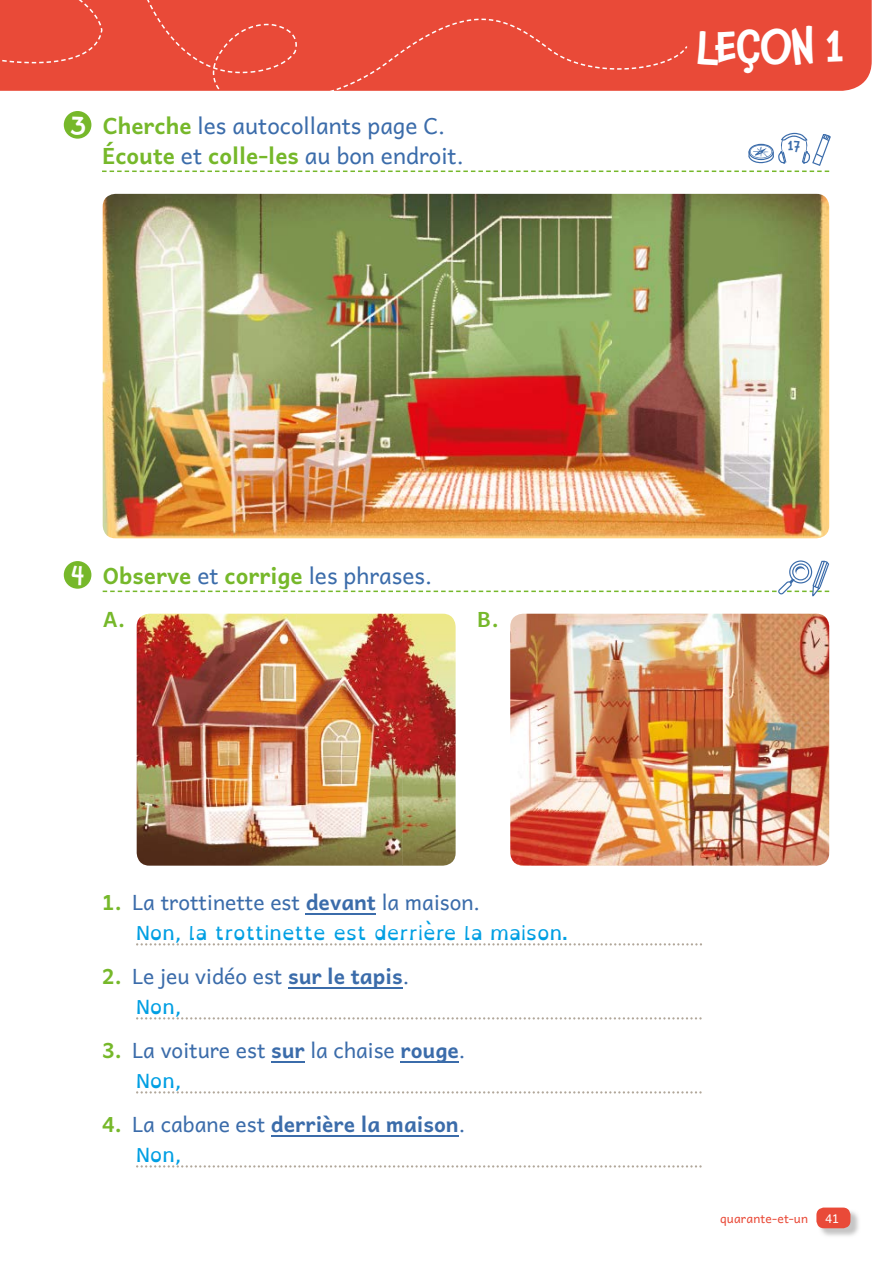
<style>
.page{position:relative;width:893px;height:1263px;background:#fff}
.page>*{position:absolute;margin:0;border:0;box-sizing:border-box;transform-origin:0 0}
.t1{font:500 45px "Chaloops";letter-spacing:-.03em;color:#fff}
.t2{font:22.5px/30px "Andika New Basic";color:#3b6caa}
.t3{font:700 22.5px "Andika New Basic";color:#76b82a}
.t4{font:21px "Andika New Basic";color:#3b6caa}
.t5{font:700 21px "Andika New Basic";color:#3b6caa}
.t6{font:700 21px "Andika New Basic";color:#76b82a}
.t7{font:19.5px "Open Dyslexic";color:#009fe3}
.t8{font:500 13.5px "Chaloops";color:#3b6caa}
.t9{font:12px "Andika New Basic";letter-spacing:.015em;color:#e94a38}
.t10{font:12px "Andika New Basic";color:#fff}
.s1{font-family:"Chaloops";font-weight:500;font-size:27px;color:#fff}
.s2{font-weight:700;color:#76b82a}
.s3{font-weight:400;color:#3b6caa}
.s4{font-weight:700}
.s5{color:#76b82a}
.s6{font-weight:400}
</style>
<div class="page">
<div style="left:102px;top:0;width:770px;height:91px;background:#e94a38"></div>
<div style="left:142px;top:0;width:545px;height:91px;background:#e94a38"></div>
<svg style="left:0;top:0;width:102px;height:121px"></svg>
<hr style="left:306px;top:913px;width:70px;height:2px;background:#3b6caa">
<svg style="left:136px;top:943px;width:566px;height:2px"></svg>
<hr style="left:288px;top:987px;width:115px;height:2px;background:#3b6caa">
<svg style="left:136px;top:1017px;width:566px;height:2px"></svg>
<hr style="left:271px;top:1061px;width:34px;height:2px;background:#3b6caa">
<hr style="left:400px;top:1061px;width:59px;height:2px;background:#3b6caa">
<svg style="left:136px;top:1091px;width:566px;height:2px"></svg>
<hr style="left:271px;top:1135px;width:188px;height:2px;background:#3b6caa">
<svg style="left:136px;top:1165px;width:566px;height:2px"></svg>
<div style="left:64px;top:111px;width:27px;height:28px;background:#76b82a;border-radius:50%"></div>
<div style="left:64px;top:561px;width:27px;height:28px;background:#76b82a;border-radius:50%"></div>
<svg style="left:102px;top:133px;width:729px;height:39px"></svg>
<img style="left:103px;top:194px;width:726px;height:344px">
<svg style="left:103px;top:560px;width:726px;height:37px"></svg>
<img style="left:510px;top:614px;width:319px;height:252px">
<img style="left:137px;top:614px;width:319px;height:252px">
<img style="left:819px;top:1210px;width:40px;height:26px">
<div style="left:816px;top:1207px;width:34px;height:21px;background:#e94a38;border-radius:8px"></div>
<p class="t2" style="left:102px;top:107px;width:363px;text-indent:-32px"><span class="s1">3</span> <span class="s2">Cherche</span> les autocollants page C.<br><span class="s2">Écoute</span> et <span class="s2">colle-les</span> au bon endroit.</p>
<h1 class="t1" style="left:697px;top:9px;width:150px">LEÇON 1</h1>
<p class="t8" style="left:788px;top:134px;width:14px">17</p>
<p class="t3" style="left:71px;top:555px;width:362px"><span class="s1">4</span> Observe <span class="s3">et</span> corrige <span class="s3">les phrases.</span></p>
<p class="t6" style="left:103px;top:599px;width:24px">A.</p>
<p class="t6" style="left:477px;top:599px;width:23px">B.</p>
<p class="t4" style="left:102px;top:883px;width:380px"><span class="s2">1.</span> La trottinette est <span class="s4">devant</span> la maison.</p>
<p class="t7" style="left:136px;top:922px;width:433px">Non, la trottinette est derrière la maison.</p>
<p class="t4" style="left:102px;top:957px;width:309px"><span class="s2">2.</span> Le jeu vidéo est <span class="s4">sur le tapis</span>.</p>
<p class="t7" style="left:136px;top:996px;width:47px">Non,</p>
<p class="t4" style="left:102px;top:1031px;width:365px"><span class="s2">3.</span> La voiture est <span class="s4">sur</span> la chaise <span class="s4">rouge</span>.</p>
<p class="t7" style="left:136px;top:1070px;width:47px">Non,</p>
<p class="t5" style="left:102px;top:1105px;width:365px"><span class="s5">4.</span> <span class="s6">La cabane est</span> derrière la maison<span class="s6">.</span></p>
<p class="t7" style="left:136px;top:1144px;width:47px">Non,</p>
<p class="t9" style="left:720px;top:1207px;width:89px">quarante-et-un</p>
<p class="t10" style="left:825px;top:1208px;width:16px">41</p>
</div>
